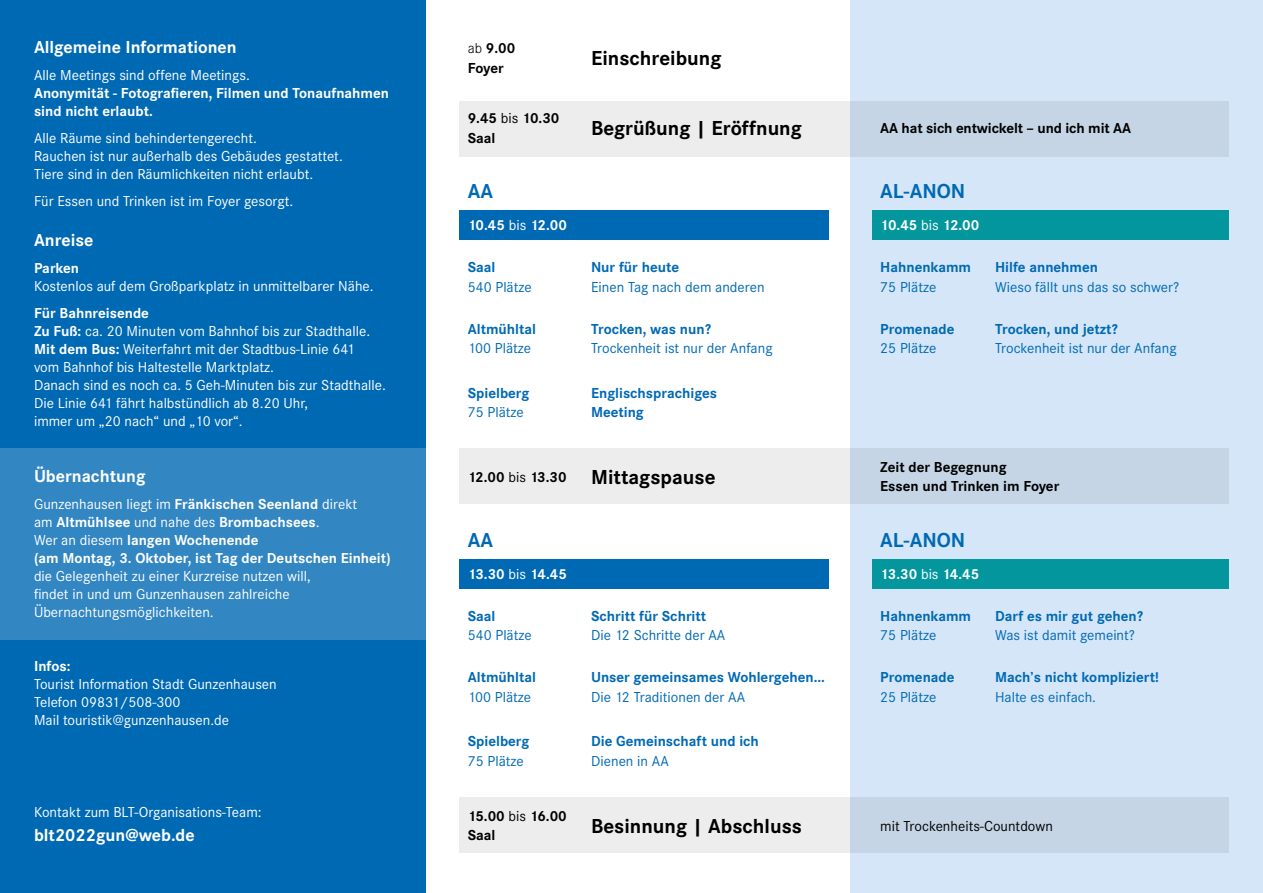
<style>
.page{position:relative;width:1263px;height:893px;background:#fff}
.page>*{position:absolute;margin:0;border:0;box-sizing:border-box;transform-origin:0 0}
.t1{font:700 21px "Corporate S";color:#000}
.t2{font:700 21px "Corporate S";color:#0069b4}
.t3{font:700 18px "Corporate S";color:#fff}
.t4{font:15px/18px "Corporate S";color:#fff}
.t5{font:700 15px/18px "Corporate S";color:#fff}
.t6{font:700 15px/19.5px "Corporate S";color:#0069b4}
.t7{font:15px "Corporate S";color:#0069b4}
.t8{font:700 15px/19.5px "Corporate S";letter-spacing:-.005em;color:#000}
.t9{font:15px "Corporate S";color:#000}
.s1{font-weight:700}
.s2{font-weight:400}
.s3{font-weight:300}
.s4{font-size:15px}
.s5{font-weight:400;font-size:15px}
</style>
<div class="page">
<div style="left:0;top:0;width:425px;height:893px;background:#0069b4"></div>
<div style="left:0;top:448px;width:425px;height:191px;background:#3286c2"></div>
<div style="left:850px;top:0;width:413px;height:893px;background:#d4e6f7"></div>
<div style="left:459px;top:210px;width:370px;height:29px;background:#0069b4"></div>
<div style="left:872px;top:210px;width:356px;height:29px;background:#03979d"></div>
<div style="left:459px;top:559px;width:370px;height:29px;background:#0069b4"></div>
<div style="left:872px;top:559px;width:356px;height:29px;background:#03979d"></div>
<svg style="left:459px;top:101px;width:770px;height:55px;background:#d9e1e9"></svg>
<svg style="left:459px;top:448px;width:770px;height:55px;background:#d9e1e9"></svg>
<svg style="left:459px;top:797px;width:770px;height:55px;background:#d9e1e9"></svg>
<p class="t3" style="left:34px;top:37px;width:204px">Allgemeine Informationen</p>
<p class="t4" style="left:34px;top:67px;width:217px">Alle Meetings sind offene Meetings.</p>
<p class="t5" style="left:34px;top:85px;width:357px">Anonymität - Fotografieren, Filmen und Tonaufnahmen sind nicht erlaubt.</p>
<p class="t4" style="left:34px;top:130px;width:310px">Alle Räume sind behindertengerecht.<br>Rauchen ist nur außerhalb des Gebäudes gestattet.<br>Tiere sind in den Räumlichkeiten nicht erlaubt.</p>
<p class="t4" style="left:34px;top:193px;width:261px">Für Essen und Trinken ist im Foyer gesorgt.</p>
<p class="t3" style="left:34px;top:230px;width:61px">Anreise</p>
<p class="t5" style="left:34px;top:260px;width:47px">Parken</p>
<p class="t4" style="left:34px;top:278px;width:341px">Kostenlos auf dem Großparkplatz in unmittelbarer Nähe.</p>
<p class="t4" style="left:34px;top:305px;width:353px"><span class="s1">Für Bahnreisende<br>Zu Fuß:</span> ca. 20 Minuten vom Bahnhof bis zur Stadthalle.<br><span class="s1">Mit dem Bus:</span> Weiterfahrt mit der Stadtbus-Linie 641<br>vom Bahnhof bis Haltestelle Marktplatz.<br>Danach sind es noch ca. 5 Geh-Minuten bis zur Stadthalle.<br>Die Linie 641 fährt halbstündlich ab 8.20 Uhr,<br>immer um „20 nach“ und „10 vor“.</p>
<p class="t3" style="left:34px;top:465px;width:113px">Übernachtung</p>
<p class="t5" style="left:34px;top:495px;width:358px"><span class="s2">Gunzenhausen liegt im</span> Fränkischen Seenland <span class="s2">direkt<br>am</span> Altmühlsee <span class="s2">und nahe des</span> Brombachsees<span class="s2">.<br>Wer an diesem</span> langen Wochenende<br>(am Montag, 3. Oktober, ist Tag der Deutschen Einheit)</p>
<p class="t4" style="left:34px;top:567px;width:278px">die Gelegenheit zu einer Kurzreise nutzen will, findet in und um Gunzenhausen zahlreiche<br>Übernachtungsmöglichkeiten.</p>
<p class="t5" style="left:34px;top:657px;width:38px">Infos:</p>
<p class="t4" style="left:34px;top:675px;width:244px">Tourist Information Stadt Gunzenhausen<br>Telefon 09831/508-300<br>Mail touristik@gunzenhausen.de</p>
<p class="t4" style="left:34px;top:803px;width:229px">Kontakt zum BLT-Organisations-Team:</p>
<p class="t3" style="left:34px;top:825px;width:162px">blt2022gun@web.de</p>
<p class="t8" style="left:468px;top:39px;width:49px"><span class="s3">ab</span> 9.00<br>Foyer</p>
<h1 class="t1" style="left:591px;top:46px;width:132px">Einschreibung</h1>
<p class="t8" style="left:468px;top:109px;width:93px">9.45 <span class="s2">bis</span> 10.30<br>Saal</p>
<h1 class="t1" style="left:591px;top:116px;width:212px">Begrüßung | Eröffnung</h1>
<p class="t8" style="left:880px;top:119px;width:252px">AA hat sich entwickelt – und ich mit AA</p>
<h1 class="t2" style="left:468px;top:179px;width:27px">AA</h1>
<h1 class="t2" style="left:880px;top:179px;width:87px">AL-ANON</h1>
<p class="t5" style="left:468px;top:217px;width:101px">10.45 <span class="s2">bis</span> 12.00</p>
<p class="t5" style="left:880px;top:217px;width:101px">10.45 <span class="s2">bis</span> 12.00</p>
<p class="t6" style="left:468px;top:258px;width:29px">Saal</p>
<p class="t7" style="left:468px;top:278px;width:65px">540 Plätze</p>
<p class="t6" style="left:591px;top:258px;width:89px">Nur für heute</p>
<p class="t7" style="left:591px;top:278px;width:175px">Einen Tag nach dem anderen</p>
<p class="t6" style="left:880px;top:258px;width:92px">Hahnenkamm</p>
<p class="t7" style="left:880px;top:278px;width:58px">75 Plätze</p>
<p class="t6" style="left:468px;top:319px;width:70px">Altmühltal</p>
<p class="t7" style="left:468px;top:340px;width:65px">100 Plätze</p>
<p class="t6" style="left:468px;top:383px;width:63px">Spielberg</p>
<p class="t7" style="left:468px;top:403px;width:58px">75 Plätze</p>
<p class="t6" style="left:591px;top:319px;width:121px">Trocken, was nun?</p>
<p class="t7" style="left:591px;top:340px;width:183px">Trockenheit ist nur der Anfang</p>
<p class="t6" style="left:591px;top:383px;width:128px">Englischsprachiges<br>Meeting</p>
<p class="t6" style="left:880px;top:319px;width:76px">Promenade</p>
<p class="t7" style="left:880px;top:340px;width:58px">25 Plätze</p>
<p class="t6" style="left:995px;top:258px;width:104px">Hilfe annehmen</p>
<p class="t7" style="left:995px;top:278px;width:186px">Wieso fällt uns das so schwer?</p>
<p class="t6" style="left:995px;top:319px;width:124px">Trocken, und jetzt?</p>
<p class="t7" style="left:995px;top:340px;width:183px">Trockenheit ist nur der Anfang</p>
<h1 class="t1" style="left:468px;top:465px;width:249px"><span class="s4">12.00</span> <span class="s5">bis</span> <span class="s4">13.30</span> Mittagspause</h1>
<p class="t8" style="left:880px;top:457px;width:181px">Zeit der Begegnung<br>Essen und Trinken im Foyer</p>
<h1 class="t2" style="left:468px;top:528px;width:27px">AA</h1>
<h1 class="t2" style="left:880px;top:528px;width:87px">AL-ANON</h1>
<p class="t5" style="left:468px;top:565px;width:101px">13.30 <span class="s2">bis</span> 14.45</p>
<p class="t5" style="left:880px;top:565px;width:101px">13.30 <span class="s2">bis</span> 14.45</p>
<p class="t6" style="left:468px;top:606px;width:29px">Saal</p>
<p class="t7" style="left:468px;top:627px;width:65px">540 Plätze</p>
<p class="t6" style="left:591px;top:606px;width:117px">Schritt für Schritt</p>
<p class="t7" style="left:591px;top:627px;width:136px">Die 12 Schritte der AA</p>
<p class="t6" style="left:995px;top:606px;width:149px">Darf es mir gut gehen?</p>
<p class="t7" style="left:995px;top:627px;width:141px">Was ist damit gemeint?</p>
<p class="t6" style="left:880px;top:606px;width:92px">Hahnenkamm</p>
<p class="t7" style="left:880px;top:627px;width:58px">75 Plätze</p>
<p class="t6" style="left:468px;top:668px;width:70px">Altmühltal</p>
<p class="t7" style="left:468px;top:688px;width:65px">100 Plätze</p>
<p class="t6" style="left:468px;top:732px;width:63px">Spielberg</p>
<p class="t7" style="left:468px;top:752px;width:58px">75 Plätze</p>
<p class="t6" style="left:591px;top:668px;width:235px">Unser gemeinsames Wohlergehen...</p>
<p class="t7" style="left:591px;top:688px;width:156px">Die 12 Traditionen der AA</p>
<p class="t6" style="left:591px;top:732px;width:169px">Die Gemeinschaft und ich</p>
<p class="t7" style="left:591px;top:752px;width:79px">Dienen in AA</p>
<p class="t6" style="left:880px;top:668px;width:76px">Promenade</p>
<p class="t7" style="left:880px;top:688px;width:58px">25 Plätze</p>
<p class="t6" style="left:995px;top:668px;width:165px">Mach’s nicht kompliziert!</p>
<p class="t7" style="left:995px;top:688px;width:102px">Halte es einfach.</p>
<p class="t8" style="left:468px;top:806px;width:101px">15.00 <span class="s2">bis</span> 16.00<br>Saal</p>
<h1 class="t1" style="left:591px;top:813px;width:212px">Besinnung | Abschluss</h1>
<p class="t9" style="left:880px;top:817px;width:174px">mit Trockenheits-Countdown</p>
</div>
